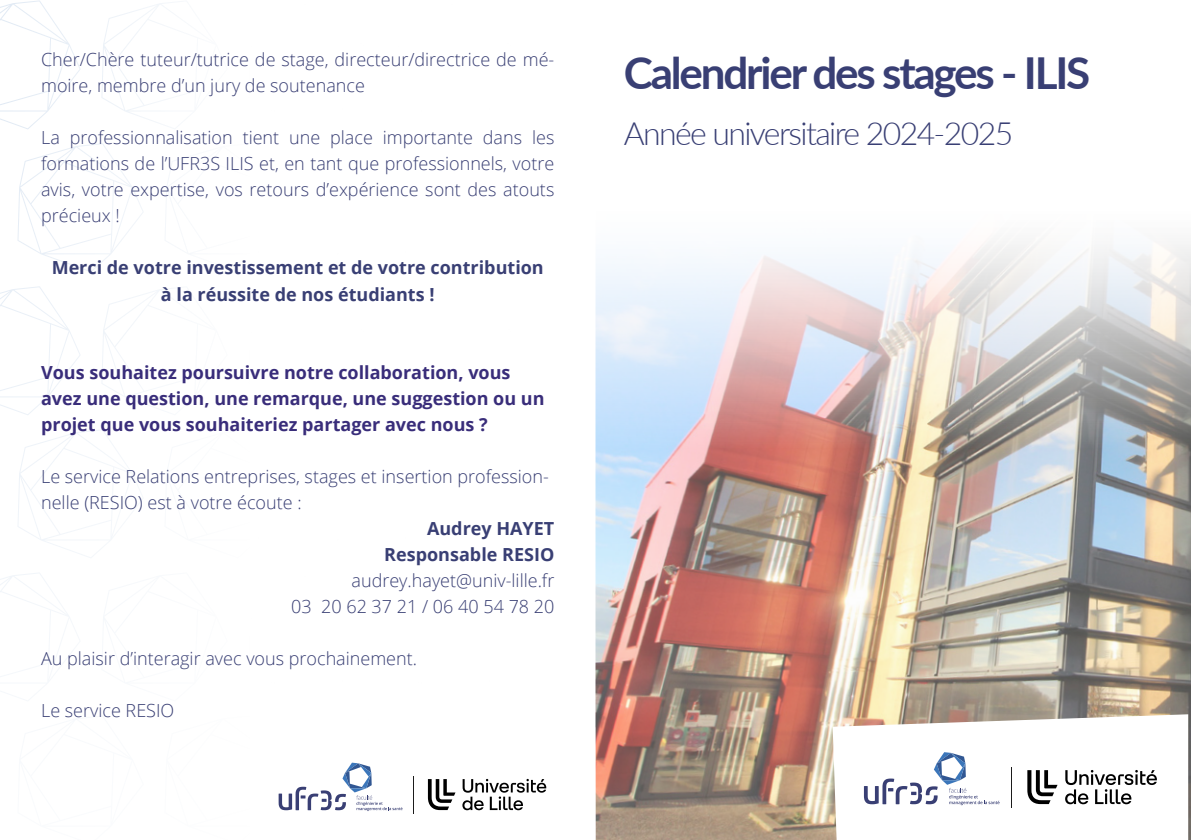
<style>
.page{position:relative;width:1191px;height:840px;background:#fff}
.page>*{position:absolute;margin:0;border:0;box-sizing:border-box;transform-origin:0 0}
.t1{font:700 44px "Lato";letter-spacing:-.05em;color:#393f74}
.t2{font:300 32px "Lato";letter-spacing:-.05em;color:#393f74}
.t3{font:300 18px/26px "Open Sans";color:#393f74}
.t4{font:700 18px/26px "Open Sans";color:#392d7a}
.t5{font:700 18px/26px "Open Sans";color:#393f74;text-align:center}
</style>
<div class="page">
<img style="left:595px;top:244px;width:596px;height:595px">
<svg style="left:832px;top:713px;width:356px;height:126px"></svg>
<svg style="left:1027px;top:769px;width:30px;height:34px"></svg>
<svg style="left:1065px;top:769px;width:91px;height:34px"></svg>
<hr style="left:1011px;top:766px;width:1px;height:41px;background:#1b1b1b">
<svg style="left:864px;top:751px;width:135px;height:53px"></svg>
<svg style="left:278px;top:762px;width:269px;height:52px"></svg>
<p class="t3" style="left:41px;top:46px;width:515px">Cher/Chère tuteur/tutrice de stage, directeur/directrice de mé&shy;moire, membre d’un jury de soutenance</p>
<p class="t3" style="left:41px;top:124px;width:515px;text-align:justify">La professionnalisation tient une place importante dans les formations de l’UFR3S ILIS et, en tant que professionnels, votre avis, votre expertise, vos retours d’expérience sont des atouts précieux !</p>
<p class="t5" style="left:52px;top:254px;width:493px">Merci de votre investissement et de votre contribution à la réussite de nos étudiants !</p>
<p class="t4" style="left:41px;top:358px;width:505px">Vous souhaitez poursuivre notre collaboration, vous avez une question, une remarque, une suggestion ou un projet que vous souhaiteriez partager avec nous ?</p>
<p class="t3" style="left:41px;top:462px;width:509px">Le service Relations entreprises, stages et insertion profession&shy;nelle (RESIO) est à votre écoute :</p>
<p class="t5" style="left:384px;top:514px;width:172px;text-align:right">Audrey HAYET<br>Responsable RESIO</p>
<p class="t3" style="left:291px;top:566px;width:265px;text-align:right">audrey.hayet@univ-lille.fr<br>03 20 62 37 21 / 06 40 54 78 20</p>
<p class="t3" style="left:41px;top:644px;width:377px">Au plaisir d’interagir avec vous prochainement.</p>
<p class="t3" style="left:41px;top:696px;width:135px">Le service RESIO</p>
<h1 class="t1" style="left:624px;top:41px;width:468px">Calendrier des stages - ILIS</h1>
<h2 class="t2" style="left:624px;top:111px;width:391px">Année universitaire 2024-2025</h2>
</div>
